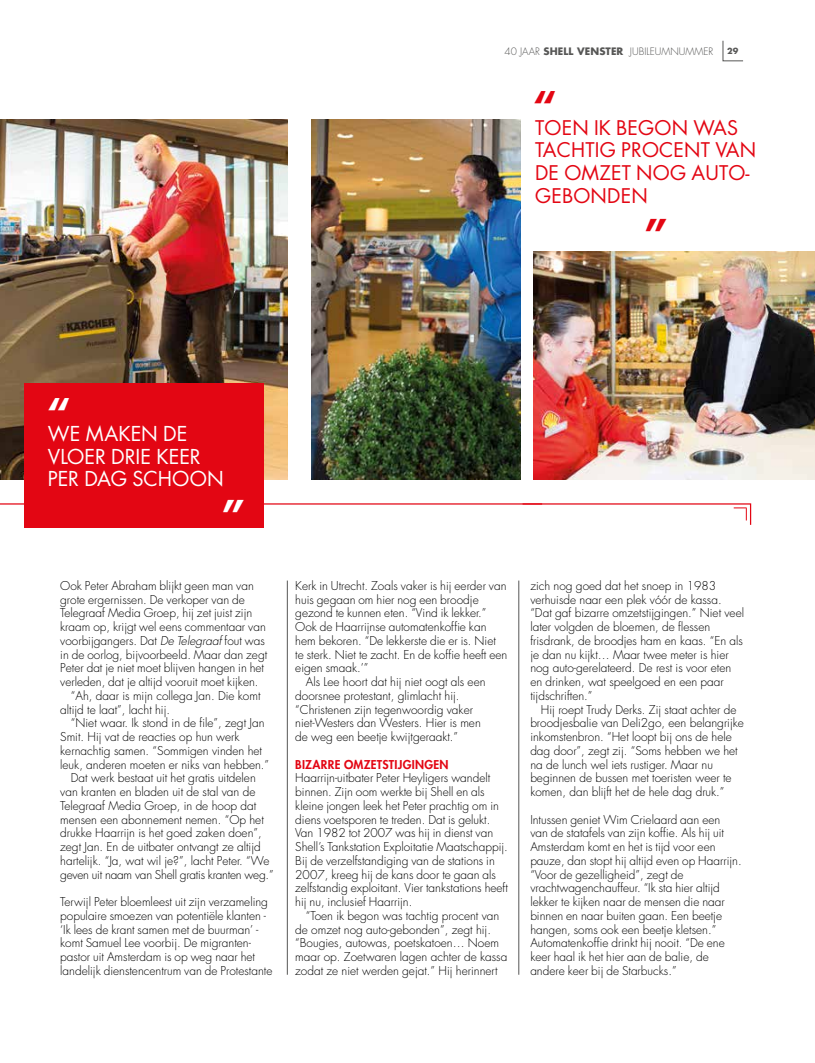
<style>
.page{position:relative;width:815px;height:1063px;background:#fff}
.page>*{position:absolute;margin:0;border:0;box-sizing:border-box;transform-origin:0 0}
.t1{font:700 37.12px "Futura Std";color:#fff}
.t2{font:700 37.12px "Futura Std";color:#e30613}
.t3{font:20px/22.5px "Futura Std";color:#fff}
.t4{font:19.62px/22.8px "Futura Std";letter-spacing:.01em;color:#e30613}
.t5{font:300 11.88px/13.8px "Futura Std";color:#000}
.t6{font:300 11.88px "Futura Std";letter-spacing:-.02em;color:#000}
.t7{font:800 11.88px "Futura Std";letter-spacing:.02em;color:#e30613}
.t8{font:300 10px "Futura Std";color:#575756}
.t9{font:700 8.12px "Futura Std";color:#575756}
.s1{font-weight:700}
.s2{font-style:italic}
</style>
<div class="page">
<img style="left:0;top:120px;width:288px;height:359px">
<img style="left:312px;top:120px;width:209px;height:359px">
<img style="left:533px;top:252px;width:282px;height:227px">
<svg style="left:722px;top:40px;width:21px;height:21px"></svg>
<div style="left:24px;top:383px;width:240px;height:145px;background:#e30613"></div>
<svg style="left:542px;top:503px;width:210px;height:22px"></svg>
<hr style="left:264px;top:503px;width:278px;height:2px;background:#e30613">
<hr style="left:287px;top:581px;width:1px;height:394px;background:#575756">
<hr style="left:518px;top:581px;width:1px;height:394px;background:#575756">
<hr style="left:0;top:503px;width:35px;height:2px;background:#e30613">
<p class="t8" style="left:505px;top:45px;width:210px">40 JAAR <span class="s1">SHELL VENSTER</span> JUBILEUMNUMMER</p>
<p class="t9" style="left:727px;top:46px;width:13px">29</p>
<h1 class="t2" style="left:534px;top:81px;width:25px">“</h1>
<h3 class="t4" style="left:535px;top:116px;width:223px">TOEN IK BEGON WAS<br>TACHTIG PROCENT VAN<br>DE OMZET NOG AUTO-<br>GEBONDEN</h3>
<h1 class="t2" style="left:645px;top:188px;width:24px">„</h1>
<h1 class="t1" style="left:48px;top:388px;width:25px">“</h1>
<h2 class="t3" style="left:48px;top:423px;width:177px">WE MAKEN DE<br>VLOER DRIE KEER<br>PER DAG SCHOON</h2>
<h1 class="t1" style="left:222px;top:468px;width:24px">„</h1>
<p class="t5" style="left:60px;top:579px;width:195px">Ook Peter Abraham blijkt geen man van</p>
<p class="t5" style="left:60px;top:593px;width:186px">grote ergernissen. De verkoper van de</p>
<p class="t5" style="left:60px;top:606px;width:194px">Telegraaf Media Groep, hij zet juist zijn</p>
<p class="t5" style="left:60px;top:620px;width:207px">kraam op, krijgt wel eens commentaar van</p>
<p class="t5" style="left:60px;top:634px;width:206px">voorbijgangers. Dat <span class="s2">De Telegraaf</span> fout was</p>
<p class="t5" style="left:60px;top:648px;width:208px">in de oorlog, bijvoorbeeld. Maar dan zegt</p>
<p class="t5" style="left:60px;top:661px;width:205px">Peter dat je niet moet blijven hangen in het</p>
<p class="t5" style="left:60px;top:675px;width:200px">verleden, dat je altijd vooruit moet kijken.</p>
<p class="t5" style="left:71px;top:689px;width:191px">“Ah, daar is mijn collega Jan. Die komt</p>
<p class="t5" style="left:60px;top:703px;width:111px">altijd te laat”, lacht hij.</p>
<p class="t5" style="left:71px;top:716px;width:195px">“Niet waar. Ik stond in de file”, zegt Jan</p>
<p class="t5" style="left:60px;top:730px;width:181px">Smit. Hij vat de reacties op hun werk</p>
<p class="t5" style="left:60px;top:744px;width:203px">kernachtig samen. “Sommigen vinden het</p>
<p class="t5" style="left:60px;top:758px;width:210px">leuk, anderen moeten er niks van hebben.”</p>
<p class="t5" style="left:71px;top:771px;width:186px">Dat werk bestaat uit het gratis uitdelen</p>
<p class="t5" style="left:60px;top:785px;width:197px">van kranten en bladen uit de stal van de</p>
<p class="t5" style="left:60px;top:799px;width:197px">Telegraaf Media Groep, in de hoop dat</p>
<p class="t5" style="left:60px;top:813px;width:205px">mensen een abonnement nemen. “Op het</p>
<p class="t5" style="left:60px;top:826px;width:203px">drukke Haarrijn is het goed zaken doen”,</p>
<p class="t5" style="left:60px;top:840px;width:202px">zegt Jan. En de uitbater ontvangt ze altijd</p>
<p class="t5" style="left:60px;top:854px;width:211px">hartelijk. “Ja, wat wil je?”, lacht Peter. “We</p>
<p class="t6" style="left:60px;top:867px;width:215px">geven uit naam van Shell gratis kranten weg.”</p>
<p class="t5" style="left:60px;top:895px;width:214px">Terwijl Peter bloemleest uit zijn verzameling populaire smoezen van potentiële klanten - ‘Ik lees de krant samen met de buurman’ - komt Samuel Lee voorbij. De migranten&shy;pastor uit Amsterdam is op weg naar het landelijk dienstencentrum van de Protestante</p>
<p class="t5" style="left:295px;top:579px;width:213px">Kerk in Utrecht. Zoals vaker is hij eerder van</p>
<p class="t5" style="left:295px;top:593px;width:185px">huis gegaan om hier nog een broodje</p>
<p class="t5" style="left:295px;top:606px;width:193px">gezond te kunnen eten. “Vind ik lekker.”</p>
<p class="t5" style="left:295px;top:620px;width:193px">Ook de Haarrijnse automatenkoffie kan</p>
<p class="t5" style="left:295px;top:634px;width:202px">hem bekoren. “De lekkerste die er is. Niet</p>
<p class="t5" style="left:295px;top:648px;width:214px">te sterk. Niet te zacht. En de koffie heeft een</p>
<p class="t5" style="left:295px;top:661px;width:75px">eigen smaak.’”</p>
<p class="t5" style="left:306px;top:675px;width:181px">Als Lee hoort dat hij niet oogt als een</p>
<p class="t5" style="left:295px;top:689px;width:166px">doorsnee protestant, glimlacht hij.</p>
<p class="t5" style="left:295px;top:703px;width:179px">“Christenen zijn tegenwoordig vaker</p>
<p class="t5" style="left:295px;top:716px;width:187px">niet-Westers dan Westers. Hier is men</p>
<p class="t5" style="left:295px;top:730px;width:164px">de weg een beetje kwijtgeraakt.”</p>
<p class="t7" style="left:295px;top:757px;width:155px">BIZARRE OMZETSTIJGINGEN</p>
<p class="t5" style="left:295px;top:771px;width:214px">Haarrijn-uitbater Peter Heyligers wandelt binnen. Zijn oom werkte bij Shell en als kleine jongen leek het Peter prachtig om in diens voetsporen te treden. Dat is gelukt.<br>Van 1982 tot 2007 was hij in dienst van Shell’s Tankstation Exploitatie Maatschappij.<br>Bij de verzelfstandiging van de stations in 2007, kreeg hij de kans door te gaan als zelfstandig exploitant. Vier tankstations heeft hij nu, inclusief Haarrijn.</p>
<p class="t5" style="left:295px;top:909px;width:214px;text-indent:11px">“Toen ik begon was tachtig procent van de omzet nog auto-gebonden”, zegt hij. “Bougies, autowas, poetskatoen… Noem maar op. Zoetwaren lagen achter de kassa zodat ze niet werden gejat.” Hij herinnert</p>
<p class="t5" style="left:530px;top:579px;width:215px">zich nog goed dat het snoep in 1983 verhuisde naar een plek vóór de kassa. “Dat gaf bizarre omzetstijgingen.” Niet veel later volgden de bloemen, de flessen frisdrank, de broodjes ham en kaas. “En als je dan nu kijkt… Maar twee meter is hier nog auto-gerelateerd. De rest is voor eten en drinken, wat speelgoed en een paar tijdschriften.”</p>
<p class="t5" style="left:530px;top:703px;width:215px;text-indent:11px">Hij roept Trudy Derks. Zij staat achter de broodjesbalie van Deli2go, een belangrijke inkomstenbron. “Het loopt bij ons de hele dag door”, zegt zij. “Soms hebben we het na de lunch wel iets rustiger. Maar nu beginnen de bussen met toeristen weer te komen, dan blijft het de hele dag druk.”</p>
<p class="t5" style="left:530px;top:813px;width:213px">Intussen geniet Wim Crielaard aan een<br>van de statafels van zijn koffie. Als hij uit Amsterdam komt en het is tijd voor een pauze, dan stopt hij altijd even op Haarrijn. “Voor de gezelligheid”, zegt de vrachtwagenchauffeur. “Ik sta hier altijd lekker te kijken naar de mensen die naar binnen en naar buiten gaan. Een beetje hangen, soms ook een beetje kletsen.” Automatenkoffie drinkt hij nooit. “De ene keer haal ik het hier aan de balie, de andere keer bij de Starbucks.”</p>
</div>
